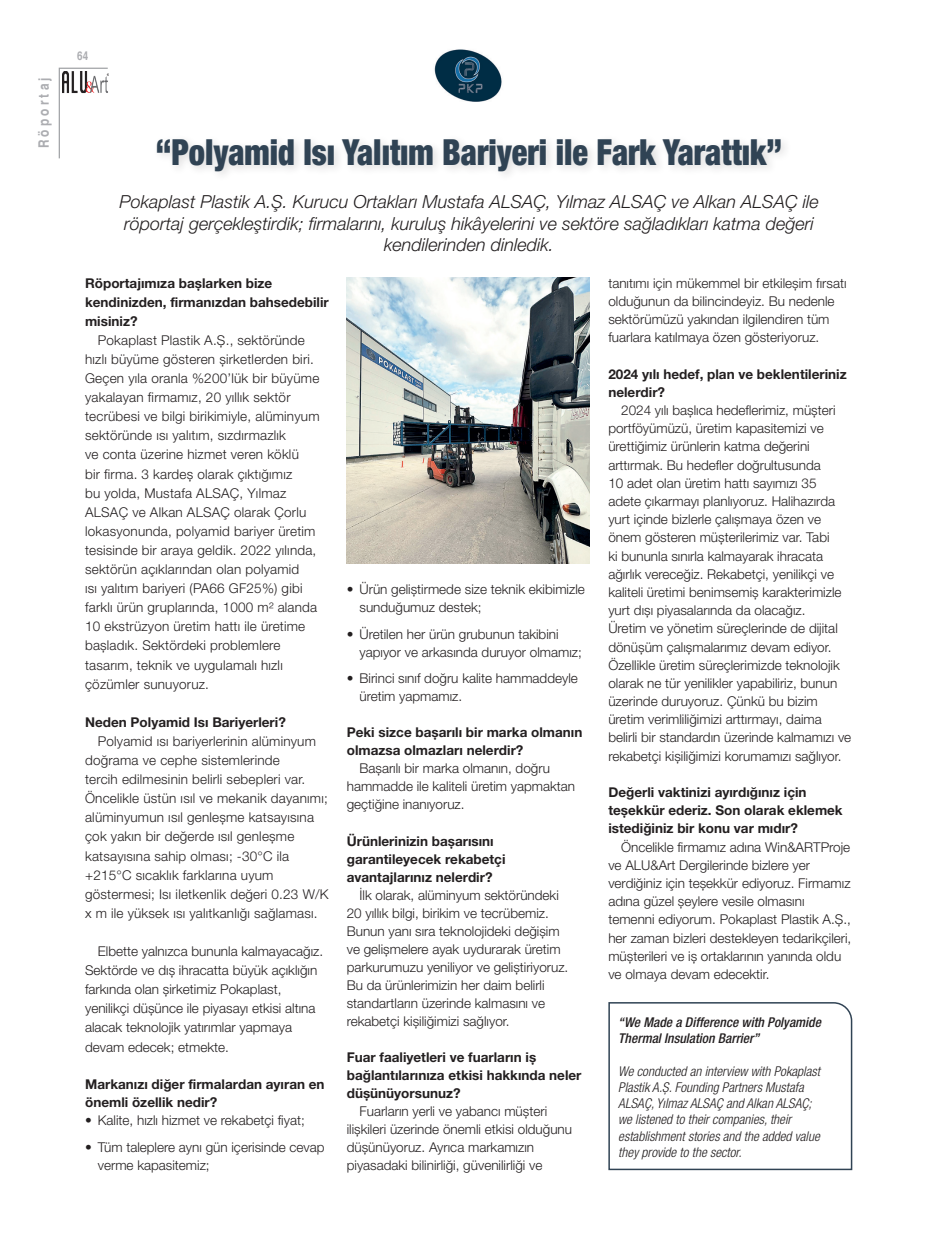
<style>
.page{position:relative;width:936px;height:1234px;background:#fff}
.page>*{position:absolute;margin:0;border:0;box-sizing:border-box;transform-origin:0 0}
.başlık{font:900 condensed 36px "Helvetica Neue LT Pro";color:#304354;scale:.9 1}
.anaspot{font:italic 300 18px/21.6px "Helvetica Neue LT Pro";color:#231f20;text-align:center}
.t1{font:700 condensed 14.4px "Helvetica";letter-spacing:.22em;color:#acadb1}
.metin{font:300 13.5px/19px "Helvetica Neue LT Pro";color:#231f20}
.arabaşlık{font:700 13.5px/18px "Helvetica Neue LT Pro";color:#231f20}
.ing_yazı{font:italic 300 condensed 13.5px/16.2px "Helvetica Neue LT Pro";color:#231f20}
.ing_başlık{font:italic 500 condensed 13.5px/16.2px "Helvetica Neue LT Pro";color:#231f20}
.t2{font:700 condensed 12px "Helvetica";color:#acadb1}
</style>
<div class="page">
<div style="left:152px;top:134px;width:639px;height:48px;background:#231f20;opacity:.15"></div>
<img style="left:434px;top:49px;width:68px;height:53px">
<svg style="left:58px;top:67px;width:51px;height:92px"></svg>
<img style="left:63px;top:71px;width:45px;height:23px">
<svg style="left:608px;top:1002px;width:245px;height:168px"></svg>
<img style="left:346px;top:278px;width:244px;height:285px">
<p class="t1" style="left:35px;top:148px;width:72px;rotate:-90deg">Röportaj</p>
<p class="t2" style="left:77px;top:48px;width:13px">64</p>
<p class="başlık" style="left:156px;top:130px;width:697px">“Polyamid Isı Yalıtım Bariyeri ile Fark Yarattık”</p>
<p class="anaspot" style="left:119px;top:190px;width:700px">Pokaplast Plastik A.Ş. Kurucu Ortakları Mustafa ALSAÇ, Yılmaz ALSAÇ ve Alkan ALSAÇ ile</p>
<p class="anaspot" style="left:124px;top:212px;width:691px">röportaj gerçekleştirdik; firmalarını, kuruluş hikâyelerini ve sektöre sağladıkları katma değeri kendilerinden dinledik.</p>
<p class="arabaşlık" style="left:85px;top:273px;width:245px;line-height:19px">Röportajımıza başlarken bize kendinizden, firmanızdan bahsedebilir misiniz?</p>
<p class="metin" style="left:85px;top:330px;width:236px;text-indent:13px">Pokaplast Plastik A.Ş., sektöründe hızlı büyüme gösteren şirketlerden biri.<br>Geçen yıla oranla %200’lük bir büyüme yakalayan firmamız, 20 yıllık sektör tecrübesi ve bilgi birikimiyle, alüminyum sektöründe ısı yalıtım, sızdırmazlık<br>ve conta üzerine hizmet veren köklü<br>bir firma. 3 kardeş olarak çıktığımız<br>bu yolda, Mustafa ALSAÇ, Yılmaz ALSAÇ ve Alkan ALSAÇ olarak Çorlu lokasyonunda, polyamid bariyer üretim tesisinde bir araya geldik. 2022 yılında, sektörün açıklarından olan polyamid<br>ısı yalıtım bariyeri (PA66 GF25%) gibi farklı ürün gruplarında, 1000 m² alanda 10 ekstrüzyon üretim hattı ile üretime başladık. Sektördeki problemlere tasarım, teknik ve uygulamalı hızlı çözümler sunuyoruz.</p>
<p class="arabaşlık" style="left:85px;top:712px;width:202px">Neden Polyamid Isı Bariyerleri?</p>
<p class="metin" style="left:85px;top:731px;width:245px;text-indent:13px">Polyamid ısı bariyerlerinin alüminyum doğrama ve cephe sistemlerinde<br>tercih edilmesinin belirli sebepleri var.<br>Öncelikle üstün ısıl ve mekanik dayanımı; alüminyumun ısıl genleşme katsayısına çok yakın bir değerde ısıl genleşme katsayısına sahip olması; -30°C ila +215°C sıcaklık farklarına uyum göstermesi; Isı iletkenlik değeri 0.23 W/K x m ile yüksek ısı yalıtkanlığı sağlaması.</p>
<p class="metin" style="left:85px;top:941px;width:240px;text-indent:13px">Elbette yalnızca bununla kalmayacağız.<br>Sektörde ve dış ihracatta büyük açıklığın farkında olan şirketimiz Pokaplast, yenilikçi düşünce ile piyasayı etkisi altına alacak teknolojik yatırımlar yapmaya devam edecek; etmekte.</p>
<p class="arabaşlık" style="left:85px;top:1074px;width:241px">Markanızı diğer firmalardan ayıran en önemli özellik nedir?</p>
<p class="metin" style="left:85px;top:1110px;width:221px">• Kalite, hızlı hizmet ve rekabetçi fiyat;</p>
<p class="metin" style="left:98px;top:1137px;width:228px;line-height:18.1px;text-indent:-13px">• Tüm taleplere aynı gün içerisinde cevap verme kapasitemiz;</p>
<p class="metin" style="left:608px;top:273px;width:239px;line-height:18.1px">tanıtımı için mükemmel bir etkileşim fırsatı olduğunun da bilincindeyiz. Bu nedenle sektörümüzü yakından ilgilendiren tüm fuarlara katılmaya özen gösteriyoruz.</p>
<p class="arabaşlık" style="left:608px;top:364px;width:240px">2024 yılı hedef, plan ve beklentileriniz nelerdir?</p>
<p class="metin" style="left:608px;top:400px;width:244px;line-height:18.1px;text-indent:13px">2024 yılı başlıca hedeflerimiz, müşteri portföyümüzü, üretim kapasitemizi ve ürettiğimiz ürünlerin katma değerini arttırmak. Bu hedefler doğrultusunda<br>10 adet olan üretim hattı sayımızı 35 adete çıkarmayı planlıyoruz. Halihazırda yurt içinde bizlerle çalışmaya özen ve önem gösteren müşterilerimiz var. Tabi<br>ki bununla sınırla kalmayarak ihracata ağırlık vereceğiz. Rekabetçi, yenilikçi ve kaliteli üretimi benimsemiş karakterimizle yurt dışı piyasalarında da olacağız.<br>Üretim ve yönetim süreçlerinde de dijital dönüşüm çalışmalarımız devam ediyor.<br>Özellikle üretim süreçlerimizde teknolojik olarak ne tür yenilikler yapabiliriz, bunun üzerinde duruyoruz. Çünkü bu bizim üretim verimliliğimizi arttırmayı, daima belirli bir standardın üzerinde kalmamızı ve rekabetçi kişiliğimizi korumamızı sağlıyor.</p>
<p class="arabaşlık" style="left:608px;top:782px;width:236px">Değerli vaktinizi ayırdığınız için teşekkür ederiz. Son olarak eklemek istediğiniz bir konu var mıdır?</p>
<p class="metin" style="left:608px;top:837px;width:244px;line-height:18.1px;text-indent:13px">Öncelikle firmamız adına Win&amp;ARTProje ve ALU&amp;Art Dergilerinde bizlere yer verdiğiniz için teşekkür ediyoruz. Firmamız adına güzel şeylere vesile olmasını temenni ediyorum. Pokaplast Plastik A.Ş., her zaman bizleri destekleyen tedarikçileri, müşterileri ve iş ortaklarının yanında oldu ve olmaya devam edecektir.</p>
<p class="metin" style="left:359px;top:579px;width:227px;line-height:18px;text-indent:-13px">• Ürün geliştirmede size teknik ekibimizle sunduğumuz destek;</p>
<p class="metin" style="left:359px;top:624px;width:224px;line-height:18px;text-indent:-13px">• Üretilen her ürün grubunun takibini yapıyor ve arkasında duruyor olmamız;</p>
<p class="metin" style="left:359px;top:669px;width:220px;line-height:18px;text-indent:-13px">• Birinci sınıf doğru kalite hammaddeyle üretim yapmamız.</p>
<p class="arabaşlık" style="left:347px;top:723px;width:237px">Peki sizce başarılı bir marka olmanın olmazsa olmazları nelerdir?</p>
<p class="metin" style="left:347px;top:759px;width:230px;line-height:18px;text-indent:13px">Başarılı bir marka olmanın, doğru hammadde ile kaliteli üretim yapmaktan geçtiğine inanıyoruz.</p>
<p class="arabaşlık" style="left:347px;top:831px;width:160px">Ürünlerinizin başarısını garantileyecek rekabetçi avantajlarınız nelerdir?</p>
<p class="metin" style="left:347px;top:885px;width:223px;line-height:18px;text-indent:13px">İlk olarak, alüminyum sektöründeki 20 yıllık bilgi, birikim ve tecrübemiz.<br>Bunun yanı sıra teknolojideki değişim ve gelişmelere ayak uydurarak üretim parkurumuzu yeniliyor ve geliştiriyoruz.<br>Bu da ürünlerimizin her daim belirli standartların üzerinde kalmasını ve rekabetçi kişiliğimizi sağlıyor.</p>
<p class="arabaşlık" style="left:347px;top:1047px;width:236px">Fuar faaliyetleri ve fuarların iş bağlantılarınıza etkisi hakkında neler düşünüyorsunuz?</p>
<p class="metin" style="left:347px;top:1101px;width:227px;line-height:18px;text-indent:13px">Fuarların yerli ve yabancı müşteri ilişkileri üzerinde önemli etkisi olduğunu düşünüyoruz. Ayrıca markamızın piyasadaki bilinirliği, güvenilirliği ve</p>
<p class="ing_başlık" style="left:618px;top:1014px;width:204px">“We Made a Difference with Polyamide<br>Thermal Insulation Barrier”</p>
<p class="ing_yazı" style="left:618px;top:1062px;width:203px">We conducted an interview with Pokaplast Plastik A.Ş. Founding Partners Mustafa ALSAÇ, Yılmaz ALSAÇ and Alkan ALSAÇ; we listened to their companies, their establishment stories and the added value they provide to the sector.</p>
</div>
